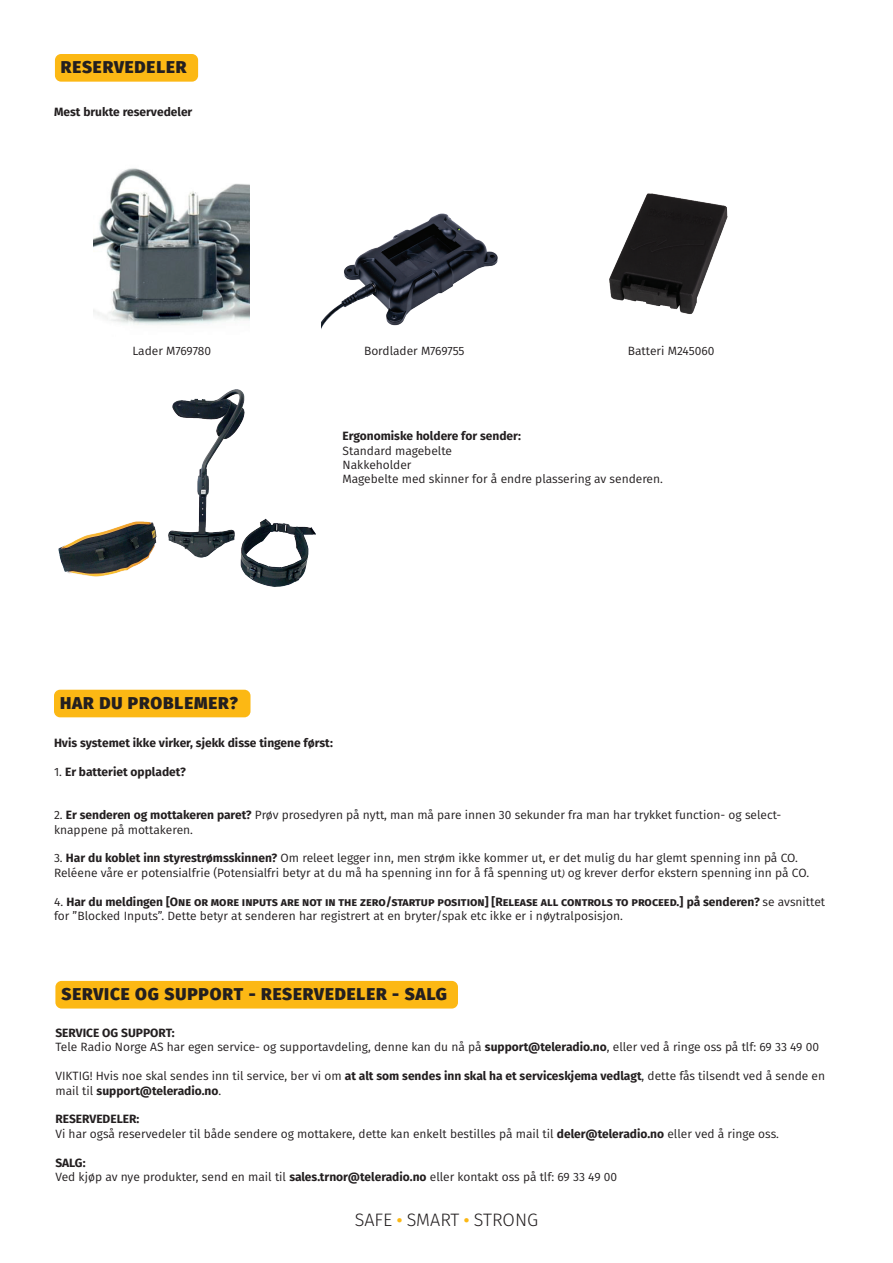
<style>
.page{position:relative;width:893px;height:1263px;background:#fff}
.page>*{position:absolute;margin:0;border:0;box-sizing:border-box;transform-origin:0 0}
.t1{font:300 18px "Fira Sans";color:#231f20}
.t2{font:800 17.1px "Fira Sans";letter-spacing:.05em;color:#231f20}
.t3{font:12px/14.4px "Fira Sans";color:#231f20}
.t4{font:700 12px "Fira Sans";color:#231f20}
.s1{font-weight:400}
.s2{font-weight:700}
.s3{font-style:italic;font-size:9px}
</style>
<div class="page">
<div style="left:55px;top:54px;width:143px;height:28px;background:#fcb814;border-radius:6px"></div>
<div style="left:54px;top:690px;width:196px;height:27px;background:#fcb814;border-radius:6px"></div>
<img style="left:94px;top:168px;width:156px;height:157px">
<img style="left:609px;top:193px;width:119px;height:121px">
<img style="left:321px;top:213px;width:177px;height:116px">
<div style="left:55px;top:981px;width:403px;height:27px;background:#fcb814;border-radius:6px"></div>
<img style="left:58px;top:389px;width:258px;height:198px">
<h2 class="t2" style="left:61px;top:52px;width:127px">RESERVEDELER</h2>
<p class="t4" style="left:54px;top:102px;width:140px">Mest brukte reservedeler</p>
<p class="t3" style="left:132px;top:344px;width:80px">Lader M769780</p>
<p class="t3" style="left:364px;top:344px;width:102px">Bordlader M769755</p>
<p class="t3" style="left:628px;top:344px;width:88px">Batteri M245060</p>
<p class="t4" style="left:343px;top:426px;width:180px">Ergonomiske holdere for sender:</p>
<p class="t3" style="left:343px;top:443px;width:322px">Standard magebelte<br>Nakkeholder<br>Magebelte med skinner for å endre plassering av senderen.</p>
<h2 class="t2" style="left:60px;top:687px;width:179px">HAR DU PROBLEMER?</h2>
<p class="t4" style="left:54px;top:733px;width:280px">Hvis systemet ikke virker, sjekk disse tingene først:</p>
<p class="t4" style="left:54px;top:762px;width:133px"><span class="s1">1.</span> Er batteriet oppladet?</p>
<p class="t3" style="left:54px;top:807px;width:729px">2. <span class="s2">Er senderen og mottakeren paret?</span> Prøv prosedyren på nytt, man må pare innen 30 sekunder fra man har trykket function- og select&shy;knappene på mottakeren.</p>
<p class="t3" style="left:54px;top:851px;width:757px">3. <span class="s2">Har du koblet inn styrestrømsskinnen?</span> Om releet legger inn, men strøm ikke kommer ut, er det mulig du har glemt spenning inn på CO.<br>Reléene våre er potensialfrie (Potensialfri betyr at du må ha spenning inn for å få spenning ut<span class="s3">)</span> og krever derfor ekstern spenning inn på CO.</p>
<p class="t3" style="left:54px;top:894px;width:773px">4. <span class="s2">Har du meldingen [One or more inputs are not in the zero/startup position] [Release all controls to proceed.] på senderen?</span> se avsnittet for ”Blocked Inputs”. Dette betyr at senderen har registrert at en bryter/spak etc ikke er i nøytralposisjon.</p>
<h2 class="t2" style="left:61px;top:978px;width:387px">SERVICE OG SUPPORT - RESERVEDELER - SALG</h2>
<p class="t3" style="left:55px;top:1025px;width:765px"><span class="s2">SERVICE OG SUPPORT:<br></span>Tele Radio Norge AS har egen service- og supportavdeling, denne kan du nå på <span class="s2">support@teleradio.no</span>, eller ved å ringe oss på tlf: 69 33 49 00</p>
<p class="t3" style="left:55px;top:1068px;width:771px">VIKTIG! Hvis noe skal sendes inn til service, ber vi om <span class="s2">at alt som sendes inn skal ha et serviceskjema vedlagt</span>, dette fås tilsendt ved å sende en mail til <span class="s2">support@teleradio.no</span>.</p>
<p class="t3" style="left:55px;top:1112px;width:725px"><span class="s2">RESERVEDELER:<br></span>Vi har også reservedeler til både sendere og mottakere, dette kan enkelt bestilles på mail til <span class="s2">deler@teleradio.no</span> eller ved å ringe oss.</p>
<p class="t3" style="left:55px;top:1155px;width:563px"><span class="s2">SALG:<br></span>Ved kjøp av nye produkter, send en mail til <span class="s2">sales.trnor@teleradio.no</span> eller kontakt oss på tlf: 69 33 49 00</p>
<h1 class="t1" style="left:355px;top:1207px;width:185px">SAFE <sup>●</sup> SMART <sup>●</sup> STRONG</h1>
</div>
